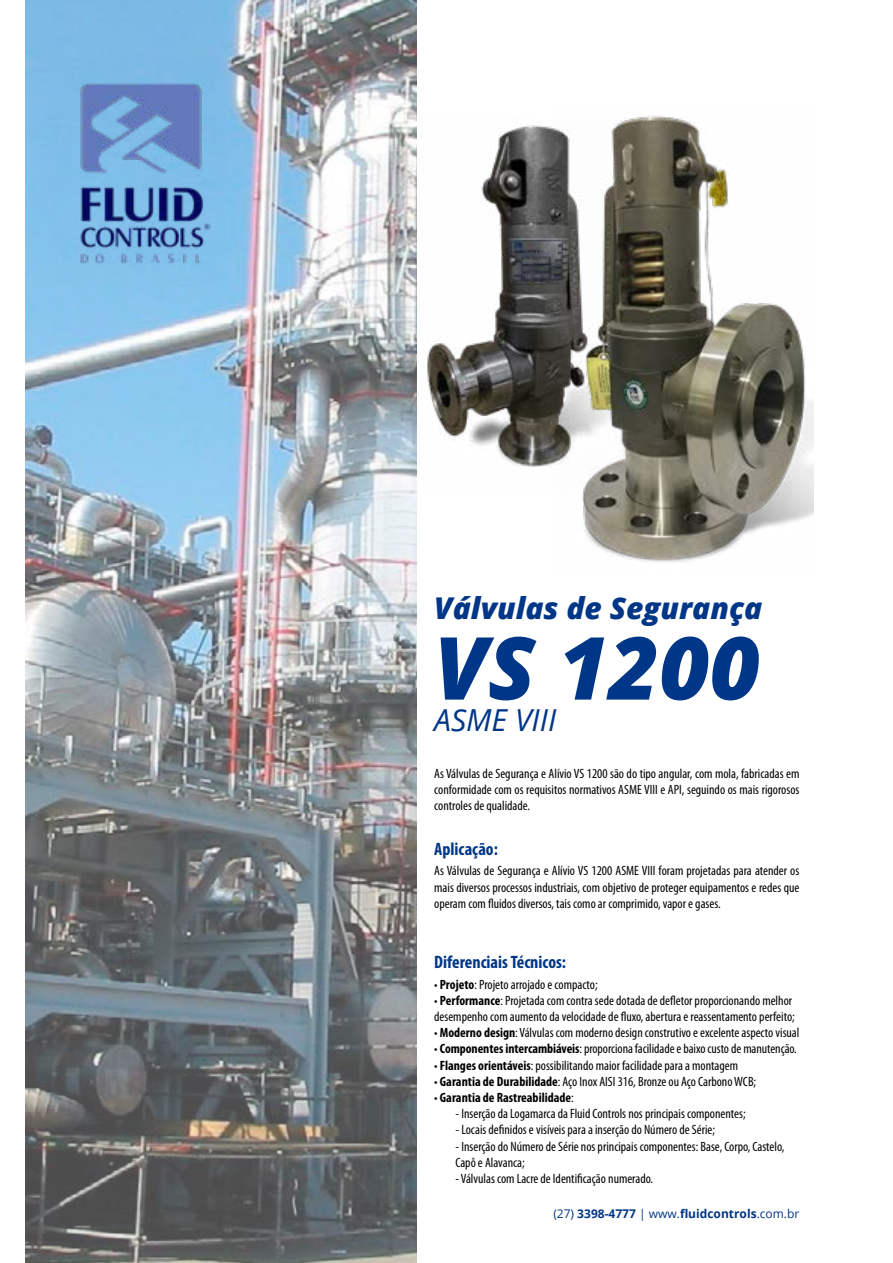
<style>
.page{position:relative;width:893px;height:1263px;background:#fff}
.page>*{position:absolute;margin:0;border:0;box-sizing:border-box;transform-origin:0 0}
.t1{font:italic 800 87px "Open Sans";color:#003687}
.t2{font:italic 30.3px "Open Sans";color:#003687}
.t3{font:italic 800 30px "Open Sans";color:#003687}
.t4{font:700 condensed 18px "Myriad Pro";color:#003687}
.t5{font:condensed 13.5px/16.2px "Myriad Pro";color:#000;text-align:justify}
.t6{font:700 condensed 13.5px "Myriad Pro";color:#000}
.t7{font:700 12px "Open Sans";color:#003687}
.s1{font-weight:700}
.s2{font-weight:400}
</style>
<div class="page">
<img style="left:26px;top:0;width:390px;height:1263px">
<img style="left:582px;top:116px;width:232px;height:446px">
<img style="left:416px;top:119px;width:225px;height:374px">
<img style="left:51px;top:60px;width:174px;height:226px">
<h3 class="t3" style="left:434px;top:586px;width:330px">Válvulas de Segurança</h3>
<h1 class="t1" style="left:434px;top:602px;width:327px">VS 1200</h1>
<h2 class="t2" style="left:434px;top:699px;width:124px">ASME VIII</h2>
<p class="t5" style="left:434px;top:765px;width:367px">As Válvulas de Segurança e Alívio VS 1200 são do tipo angular, com mola, fabricadas em conformidade com os requisitos normativos ASME VIII e API, seguindo os mais rigorosos controles de qualidade.</p>
<h3 class="t4" style="left:434px;top:838px;width:65px">Aplicação:</h3>
<p class="t5" style="left:434px;top:863px;width:367px">As Válvulas de Segurança e Alívio VS 1200 ASME VIII foram projetadas para atender os mais diversos processos industriais, com objetivo de proteger equipamentos e redes que operam com fluidos diversos, tais como ar comprimido, vapor e gases.</p>
<h3 class="t4" style="left:434px;top:951px;width:133px">Diferenciais Técnicos:</h3>
<p class="t5" style="left:434px;top:976px;width:165px">• <span class="s1">Projeto</span>: Projeto arrojado e compacto;</p>
<p class="t5" style="left:434px;top:992px;width:362px">• <span class="s1">Performance</span>: Projetada com contra sede dotada de defletor proporcionando melhor desempenho com aumento da velocidade de fluxo, abertura e reassentamento perfeito;</p>
<p class="t5" style="left:434px;top:1024px;width:367px">• <span class="s1">Moderno design</span>: Válvulas com moderno design construtivo e excelente aspecto visual</p>
<p class="t5" style="left:434px;top:1040px;width:364px">• <span class="s1">Componentes intercambiáveis</span>: proporciona facilidade e baixo custo de manutenção.</p>
<p class="t5" style="left:434px;top:1057px;width:305px">• <span class="s1">Flanges orientáveis</span>: possibilitando maior facilidade para a montagem</p>
<p class="t5" style="left:434px;top:1073px;width:323px">• <span class="s1">Garantia de Durabilidade</span>: Aço Inox AISI 316, Bronze ou Aço Carbono WCB;</p>
<p class="t6" style="left:434px;top:1089px;width:141px"><span class="s2">•</span> Garantia de Rastreabilidade<span class="s2">:</span></p>
<p class="t5" style="left:455px;top:1105px;width:292px">- Inserção da Logamarca da Fluid Controls nos principais componentes;</p>
<p class="t5" style="left:455px;top:1121px;width:261px">- Locais definidos e visíveis para a inserção do Número de Série;</p>
<p class="t5" style="left:455px;top:1138px;width:330px">- Inserção do Número de Série nos principais componentes: Base, Corpo, Castelo,<br>Capô e Alavanca;</p>
<p class="t5" style="left:455px;top:1170px;width:199px">- Válvulas com Lacre de Identificação numerado.</p>
<p class="t7" style="left:553px;top:1205px;width:248px"><span class="s2">(27)</span> 3398-4777 <span class="s2">| www.</span>fluidcontrols<span class="s2">.com.br</span></p>
</div>
